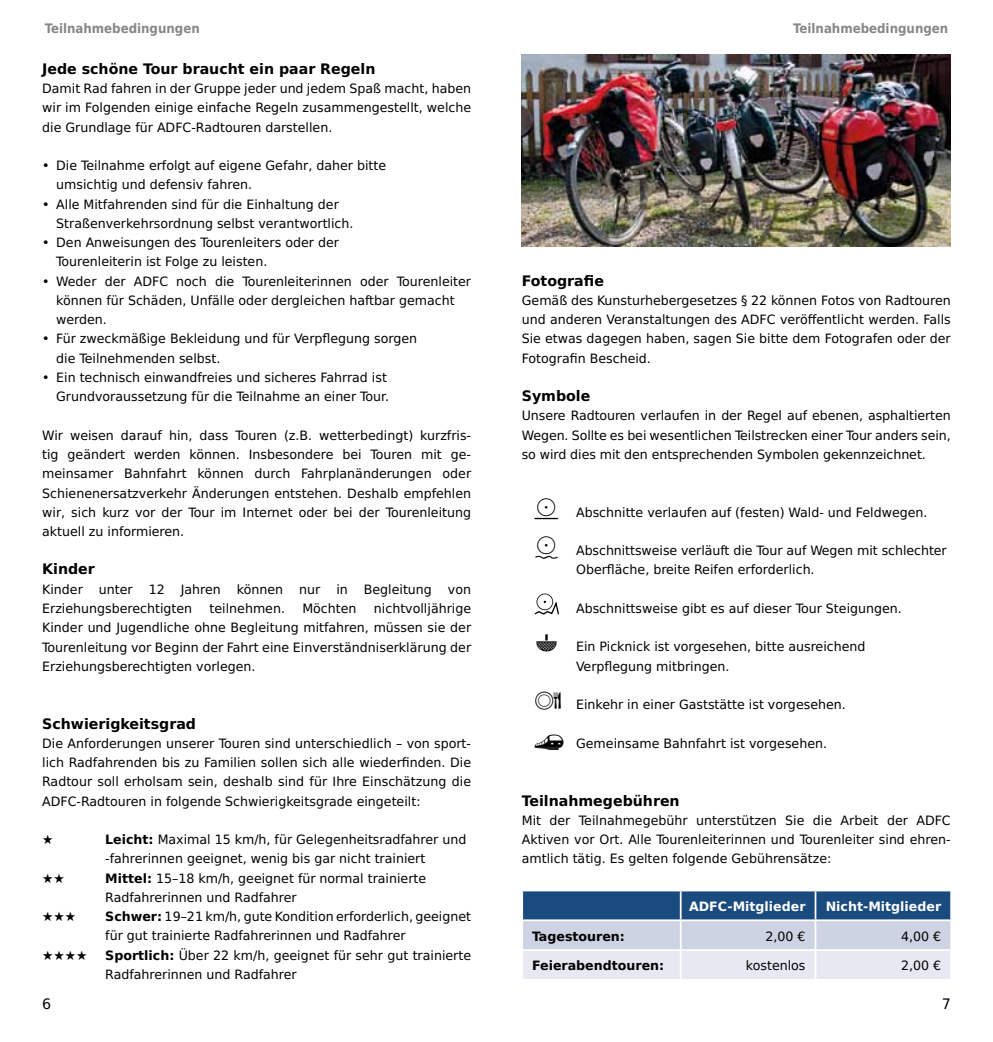
<style>
.page{position:relative;width:993px;height:1042px;background:#fff}
.page>*{position:absolute;margin:0;border:0;box-sizing:border-box;transform-origin:0 0}
.t1{font:700 14.53px "DejaVu Sans Condensed";color:#000;scale:1.09 1}
.t2{font:14.53px "DejaVu Sans Condensed";color:#000;scale:1.09 1}
.t3{font:700 13.12px "DejaVu Sans Condensed";color:#878787}
.t4{font:12.95px/19.2px "DejaVu Sans Condensed";color:#000;scale:1.09 1}
.t5{font:700 12.95px "DejaVu Sans Condensed";color:#fff;scale:1.09 1}
.t6{font:700 12.95px "DejaVu Sans Condensed";color:#000;scale:1.09 1}
.s1{font-weight:700}
.s2{font-family:"ADFC Picto PP";font-size:24.5px}
.s3{font-family:"ADFC Picto PP";font-size:19.25px}
</style>
<div class="page">
<svg style="left:534px;top:593px;width:25px;height:22px"></svg>
<svg style="left:523px;top:891px;width:426px;height:88px;background:#9badc7"></svg>
<hr style="left:679px;top:891px;width:2px;height:28px;background:#fff">
<hr style="left:814px;top:891px;width:2px;height:28px;background:#fff">
<hr style="left:521px;top:919px;width:159px;height:2px;background:#fff">
<hr style="left:680px;top:919px;width:135px;height:2px;background:#fff">
<hr style="left:679px;top:921px;width:2px;height:28px;background:#fff">
<hr style="left:815px;top:919px;width:136px;height:2px;background:#fff">
<hr style="left:814px;top:921px;width:2px;height:28px;background:#fff">
<hr style="left:521px;top:949px;width:159px;height:2px;background:#fff">
<hr style="left:680px;top:949px;width:135px;height:2px;background:#fff">
<hr style="left:679px;top:951px;width:2px;height:28px;background:#fff">
<hr style="left:815px;top:949px;width:136px;height:2px;background:#fff">
<hr style="left:814px;top:951px;width:2px;height:28px;background:#fff">
<img style="left:521px;top:55px;width:429px;height:192px">
<p class="t3" style="left:45px;top:18px;width:157px">Teilnahmebedingungen</p>
<p class="t3" style="left:792px;top:18px;width:157px">Teilnahmebedingungen</p>
<p class="t1" style="left:42px;top:57px;width:307px">Jede schöne Tour braucht ein paar Regeln</p>
<p class="t4" style="left:42px;top:78px;width:395px;text-align:justify">Damit Rad fahren in der Gruppe jeder und jedem Spaß macht, haben wir im Folgenden einige einfache Regeln zusammengestellt, welche die Grundlage für ADFC-Radtouren darstellen.</p>
<p class="t4" style="left:56px;top:155px;width:304px;text-indent:-14px">• Die Teilnahme erfolgt auf eigene Gefahr, daher bitte umsichtig und defensiv fahren.</p>
<p class="t4" style="left:56px;top:194px;width:274px;text-indent:-14px">• Alle Mitfahrenden sind für die Einhaltung der<br>Straßenverkehrsordnung selbst verantwortlich.</p>
<p class="t4" style="left:56px;top:232px;width:261px;text-indent:-14px">• Den Anweisungen des Tourenleiters oder der<br>Tourenleiterin ist Folge zu leisten.</p>
<p class="t4" style="left:56px;top:271px;width:382px;text-indent:-14px">• Weder der ADFC noch die Tourenleiterinnen oder Tourenleiter können für Schäden, Unfälle oder dergleichen haftbar gemacht werden.</p>
<p class="t4" style="left:56px;top:329px;width:332px;text-indent:-14px">• Für zweckmäßige Bekleidung und für Verpflegung sorgen die Teilnehmenden selbst.</p>
<p class="t4" style="left:42px;top:367px;width:320px;text-align:right">• Ein technisch einwandfreies und sicheres Fahrrad ist<br>Grundvoraussetzung für die Teilnahme an einer Tour.</p>
<p class="t4" style="left:42px;top:425px;width:395px;text-align:justify">Wir weisen darauf hin, dass Touren (z.B. wetterbedingt) kurzfris&shy;tig geändert werden können. Insbesondere bei Touren mit ge&shy;meinsamer Bahnfahrt können durch Fahrplanänderungen oder Schienenersatzverkehr Änderungen entstehen. Deshalb empfehlen wir, sich kurz vor der Tour im Internet oder bei der Tourenleitung aktuell zu informieren.</p>
<p class="t1" style="left:42px;top:557px;width:50px">Kinder</p>
<p class="t4" style="left:42px;top:579px;width:395px">Kinder unter 12 Jahren können nur in Begleitung von<br>Erziehungsberechtigten</p>
<p class="t4" style="left:42px;top:598px;width:395px;text-align:justify;text-indent:331px">nichtvolljährige Kinder und Jugendliche ohne Begleitung mitfahren, müssen sie der Tourenleitung vor Beginn der Fahrt eine Einverständniserklärung der Erziehungsberechtigten vorlegen.</p>
<p class="t4" style="left:209px;top:598px;width:71px">teilnehmen.</p>
<p class="t4" style="left:302px;top:598px;width:51px">Möchten</p>
<p class="t1" style="left:42px;top:711px;width:143px">Schwierigkeitsgrad</p>
<p class="t4" style="left:42px;top:733px;width:395px;text-align:justify">Die Anforderungen unserer Touren sind unterschiedlich – von sport&shy;lich Radfahrenden bis zu Familien sollen sich alle wiederfinden. Die Radtour soll erholsam sein, deshalb sind für Ihre Einschätzung die ADFC-Radtouren in folgende Schwierigkeitsgrade eingeteilt:</p>
<p class="t4" style="left:42px;top:829px;width:12px">★</p>
<p class="t4" style="left:105px;top:829px;width:333px"><span class="s1">Leicht:</span> Maximal 15 km/h, für Gelegenheitsradfahrer und -fahrerinnen geeignet, wenig bis gar nicht trainiert</p>
<p class="t4" style="left:42px;top:868px;width:22px">★★</p>
<p class="t4" style="left:105px;top:868px;width:296px"><span class="s1">Mittel:</span> 15–18 km/h, geeignet für normal trainierte<br>Radfahrerinnen und Radfahrer</p>
<p class="t4" style="left:42px;top:906px;width:33px">★★★</p>
<p class="t4" style="left:105px;top:906px;width:337px"><span class="s1">Schwer:</span> 19–21 km/h, gute Kondition erforderlich, geeignet für gut trainierte Radfahrerinnen und Radfahrer</p>
<p class="t4" style="left:42px;top:945px;width:43px">★★★★</p>
<p class="t4" style="left:105px;top:945px;width:337px"><span class="s1">Sportlich:</span> Über 22 km/h, geeignet für sehr gut trainierte<br>Radfahrerinnen und Radfahrer</p>
<p class="t1" style="left:521px;top:269px;width:77px">Fotografie</p>
<p class="t4" style="left:521px;top:290px;width:395px;text-align:justify">Gemäß des Kunsturhebergesetzes § 22 können Fotos von Radtouren und anderen Veranstaltungen des ADFC veröffentlicht werden. Falls Sie etwas dagegen haben, sagen Sie bitte dem Fotografen oder der Fotografin Bescheid.</p>
<p class="t1" style="left:521px;top:384px;width:64px">Symbole</p>
<p class="t4" style="left:521px;top:406px;width:395px;text-align:justify">Unsere Radtouren verlaufen in der Regel auf ebenen, asphaltierten Wegen. Sollte es bei wesentlichen Teilstrecken einer Tour anders sein, so wird dies mit den entsprechenden Symbolen gekennzeichnet.</p>
<p class="t4" style="left:534px;top:502px;width:362px"><span class="s2">I</span> Abschnitte verlaufen auf (festen) Wald- und Feldwegen.</p>
<p class="t4" style="left:576px;top:540px;width:341px;text-indent:-42px"><span class="s2">J</span> Abschnittsweise verläuft die Tour auf Wegen mit schlechter<br>Oberfläche, breite Reifen erforderlich.</p>
<p class="t4" style="left:576px;top:598px;width:300px">Abschnittsweise gibt es auf dieser Tour Steigungen.</p>
<p class="t4" style="left:576px;top:637px;width:267px;text-indent:-42px"><span class="s2">K</span> Ein Picknick ist vorgesehen, bitte ausreichend<br>Verpflegung mitbringen.</p>
<p class="t4" style="left:534px;top:694px;width:287px"><span class="s2">N</span> Einkehr in einer Gaststätte ist vorgesehen.</p>
<p class="t4" style="left:534px;top:733px;width:270px"><span class="s3">H</span> Gemeinsame Bahnfahrt ist vorgesehen.</p>
<p class="t1" style="left:521px;top:788px;width:146px">Teilnahmegebühren</p>
<p class="t4" style="left:521px;top:810px;width:395px;text-align:justify">Mit der Teilnahmegebühr unterstützen Sie die Arbeit der ADFC Aktiven vor Ort. Alle Tourenleiterinnen und Tourenleiter sind ehren&shy;amtlich tätig. Es gelten folgende Gebührensätze:</p>
<p class="t5" style="left:688px;top:895px;width:108px">ADFC-Mitglieder</p>
<p class="t5" style="left:825px;top:895px;width:107px">Nicht-Mitglieder</p>
<p class="t6" style="left:532px;top:925px;width:87px">Tagestouren:</p>
<p class="t4" style="left:765px;top:926px;width:38px">2,00 €</p>
<p class="t4" style="left:900px;top:926px;width:38px">4,00 €</p>
<p class="t6" style="left:532px;top:955px;width:123px">Feierabendtouren:</p>
<p class="t4" style="left:745px;top:955px;width:56px">kostenlos</p>
<p class="t4" style="left:900px;top:955px;width:38px">2,00 €</p>
<p class="t2" style="left:42px;top:991px;width:10px">6</p>
<p class="t2" style="left:941px;top:991px;width:10px">7</p>
</div>
